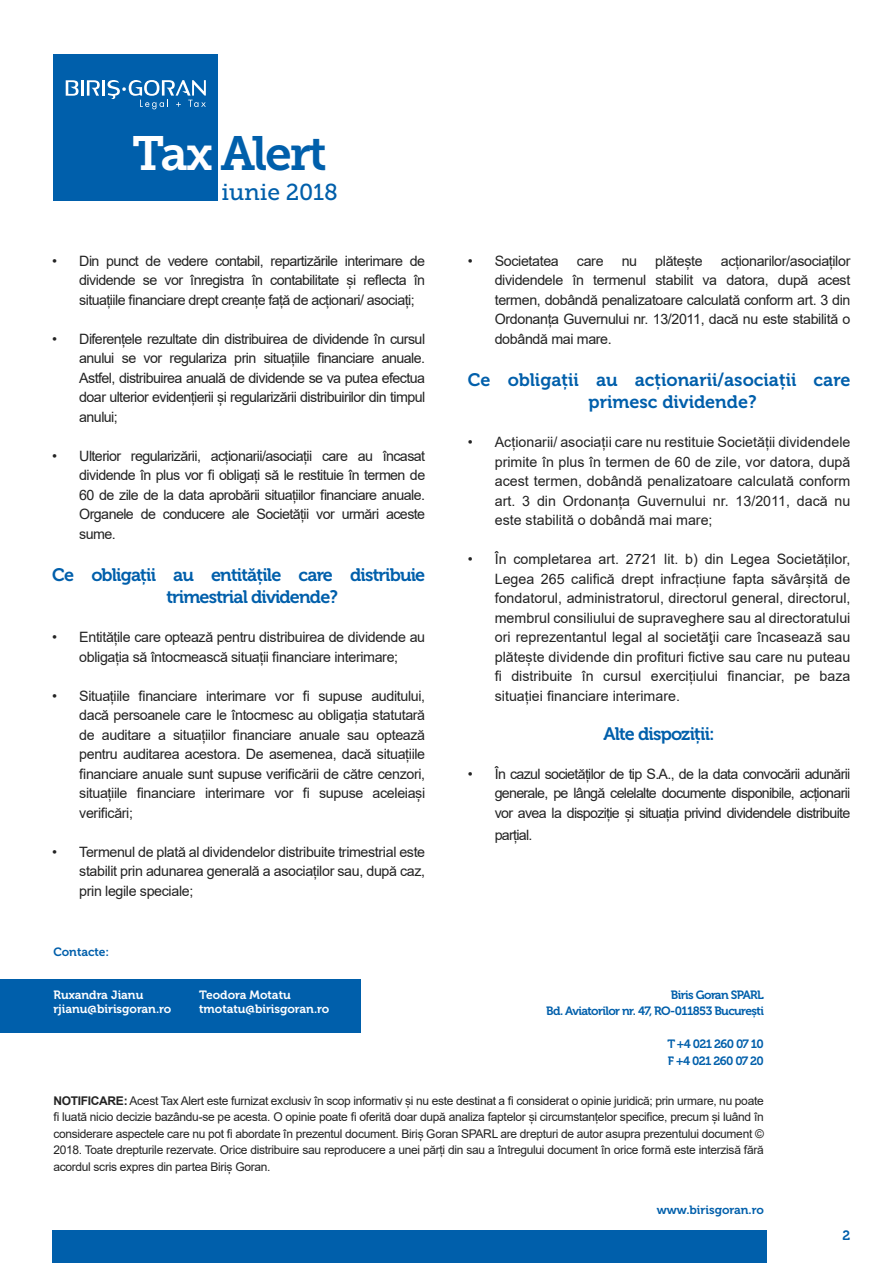
<style>
.page{position:relative;width:893px;height:1263px;background:#fff}
.page>*{position:absolute;margin:0;border:0;box-sizing:border-box;transform-origin:0 0}
.t1{font:47.85px "Museo Slab 700";letter-spacing:-.05em;color:#005fab}
.t2{font:22.95px "Museo Slab 500";letter-spacing:-.005em;color:#005fab}
.t3{font:18px/22.5px "Museo 700";letter-spacing:-.045em;color:#005fab}
.t4{font:18px/22.5px "Museo 700";color:#005fab}
.t5{font:14.25px/19.5px "Arial";letter-spacing:-.025em;color:#232323;text-align:justify}
.t6{font:14.25px "Arial";letter-spacing:-.05em;color:#232323}
.t7{font:13.5px "Museo 700";color:#005fab}
.t8{font:12px/16.5px "Arial";letter-spacing:-.025em;color:#232323;text-align:justify}
.t9{font:12px "Museo 700";letter-spacing:-.05em;color:#005fab}
.t10{font:12px "Museo 700";color:#fff}
.t11{font:12px "Museo 700";color:#005fab}
.s1{color:#fff}
.s2{font-weight:700}
</style>
<div class="page">
<div style="left:53px;top:54px;width:165px;height:146px;background:#005fab"></div>
<svg style="left:66px;top:80px;width:13px;height:16px"></svg>
<hr style="left:81px;top:80px;width:3px;height:16px;background:#fff">
<svg style="left:87px;top:80px;width:13px;height:16px"></svg>
<hr style="left:102px;top:80px;width:3px;height:16px;background:#fff">
<svg style="left:108px;top:80px;width:98px;height:29px"></svg>
<div style="left:52px;top:1230px;width:715px;height:33px;background:#005fab"></div>
<div style="left:0;top:979px;width:360px;height:54px;background:#005fab"></div>
<p class="t1" style="left:132px;top:127px;width:196px"><span class="s1">Tax</span> Alert</p>
<p class="t2" style="left:222px;top:179px;width:118px">iunie 2018</p>
<p class="t5" style="left:79px;top:251px;width:347px;text-indent:-27px">• Din punct de vedere contabil, repartizările interimare de dividende se vor înregistra în contabilitate și reflecta în situațiile financiare drept creanțe față de acționari/ asociați;</p>
<p class="t5" style="left:79px;top:329px;width:347px;text-indent:-27px">• Diferențele rezultate din distribuirea de dividende în cursul anului se vor regulariza prin situațiile financiare anuale.<br>Astfel, distribuirea anuală de dividende se va putea efectua doar ulterior evidențierii și regularizării distribuirilor din timpul anului;</p>
<p class="t5" style="left:79px;top:446px;width:347px;text-indent:-27px">• Ulterior regularizării, acționarii/asociații care au încasat dividende în plus vor fi obligați să le restituie în termen de 60 de zile de la data aprobării situațiilor financiare anuale.<br>Organele de conducere ale Societății vor urmări aceste sume.</p>
<p class="t3" style="left:166px;top:563px;width:260px;text-indent:-114px">Ce obligații au entitățile care distribuie trimestrial dividende?</p>
<p class="t5" style="left:52px;top:627px;width:374px;text-align:center">• Entitățile care optează pentru distribuirea de dividende au obligația să întocmească situații financiare interimare;</p>
<p class="t5" style="left:79px;top:686px;width:347px;text-indent:-27px">• Situațiile financiare interimare vor fi supuse auditului, dacă persoanele care le întocmesc au obligația statutară de auditare a situațiilor financiare anuale sau optează pentru auditarea acestora. De asemenea, dacă situațiile financiare anuale sunt supuse verificării de către cenzori, situațiile financiare interimare vor fi supuse aceleiași verificări;</p>
<p class="t5" style="left:79px;top:842px;width:347px;text-indent:-27px">• Termenul de plată al dividendelor distribuite trimestrial este stabilit prin adunarea generală a asociaților sau, după caz, prin legile speciale;</p>
<p class="t5" style="left:495px;top:251px;width:357px;text-indent:226px">acționarilor/asociaților dividendele în termenul stabilit va datora, după acest termen, dobândă penalizatoare calculată conform art. 3 din Ordonanța Guvernului nr. 13/2011, dacă nu este stabilită o dobândă mai mare.</p>
<p class="t4" style="left:588px;top:368px;width:263px;text-indent:-121px">Ce obligații au acționarii/asociații care primesc dividende?</p>
<p class="t5" style="left:495px;top:432px;width:357px;text-indent:-27px">• Acționarii/ asociații care nu restituie Societății dividendele primite în plus în termen de 60 de zile, vor datora, după acest termen, dobândă penalizatoare calculată conform art. 3 din Ordonanța Guvernului nr. 13/2011, dacă nu este stabilită o dobândă mai mare;</p>
<p class="t5" style="left:495px;top:549px;width:357px;text-indent:-27px">• În completarea art. 2721 lit. b) din Legea Societăților, Legea 265 califică drept infracțiune fapta săvârșită de fondatorul, administratorul, directorul general, directorul, membrul consiliului de supraveghere sau al directoratului ori reprezentantul legal al societăţii care încasează sau plătește dividende din profituri fictive sau care nu puteau fi distribuite în cursul exercițiului financiar, pe baza situației financiare interimare.</p>
<p class="t3" style="left:603px;top:722px;width:113px">Alte dispoziții:</p>
<p class="t5" style="left:495px;top:764px;width:357px;text-indent:-27px">• În cazul societăților de tip S.A., de la data convocării adunării generale, pe lângă celelalte documente disponibile, acționarii vor avea la dispoziție și situația privind dividendele distribuite</p>
<p class="t6" style="left:495px;top:825px;width:39px">parțial.</p>
<p class="t5" style="left:468px;top:251px;width:93px">• Societatea</p>
<p class="t5" style="left:577px;top:251px;width:28px">care</p>
<p class="t5" style="left:622px;top:251px;width:17px">nu</p>
<p class="t5" style="left:655px;top:251px;width:49px">plătește</p>
<p class="t11" style="left:53px;top:945px;width:57px">Contacte:</p>
<p class="t10" style="left:53px;top:988px;width:91px">Ruxandra Jianu</p>
<p class="t10" style="left:53px;top:1002px;width:120px">rjianu@birisgoran.ro</p>
<p class="t9" style="left:671px;top:988px;width:95px">Biris Goran SPARL</p>
<p class="t9" style="left:546px;top:1004px;width:219px">Bd. Aviatorilor nr. 47, RO-011853 București</p>
<p class="t9" style="left:667px;top:1037px;width:98px">T +4 021 260 07 10</p>
<p class="t9" style="left:668px;top:1054px;width:97px">F +4 021 260 07 20</p>
<p class="t8" style="left:53px;top:1092px;width:712px"><span class="s2">NOTIFICARE:</span> Acest Tax Alert este furnizat exclusiv în scop informativ și nu este destinat a fi considerat o opinie juridică; prin urmare, nu poate fi luată nicio decizie bazându-se pe acesta. O opinie poate fi oferită doar după analiza faptelor și circumstanțelor specifice, precum și luând în considerare aspectele care nu pot fi abordate în prezentul document. Biriș Goran SPARL are drepturi de autor asupra prezentului document © 2018. Toate drepturile rezervate. Orice distribuire sau reproducere a unei părți din sau a întregului document în orice formă este interzisă fără acordul scris expres din partea Biriș Goran.</p>
<p class="t10" style="left:199px;top:988px;width:93px">Teodora Motatu</p>
<p class="t10" style="left:199px;top:1002px;width:132px">tmotatu@birisgoran.ro</p>
<p class="t11" style="left:657px;top:1203px;width:109px">www.birisgoran.ro</p>
<p class="t7" style="left:843px;top:1228px;width:9px">2</p>
</div>
